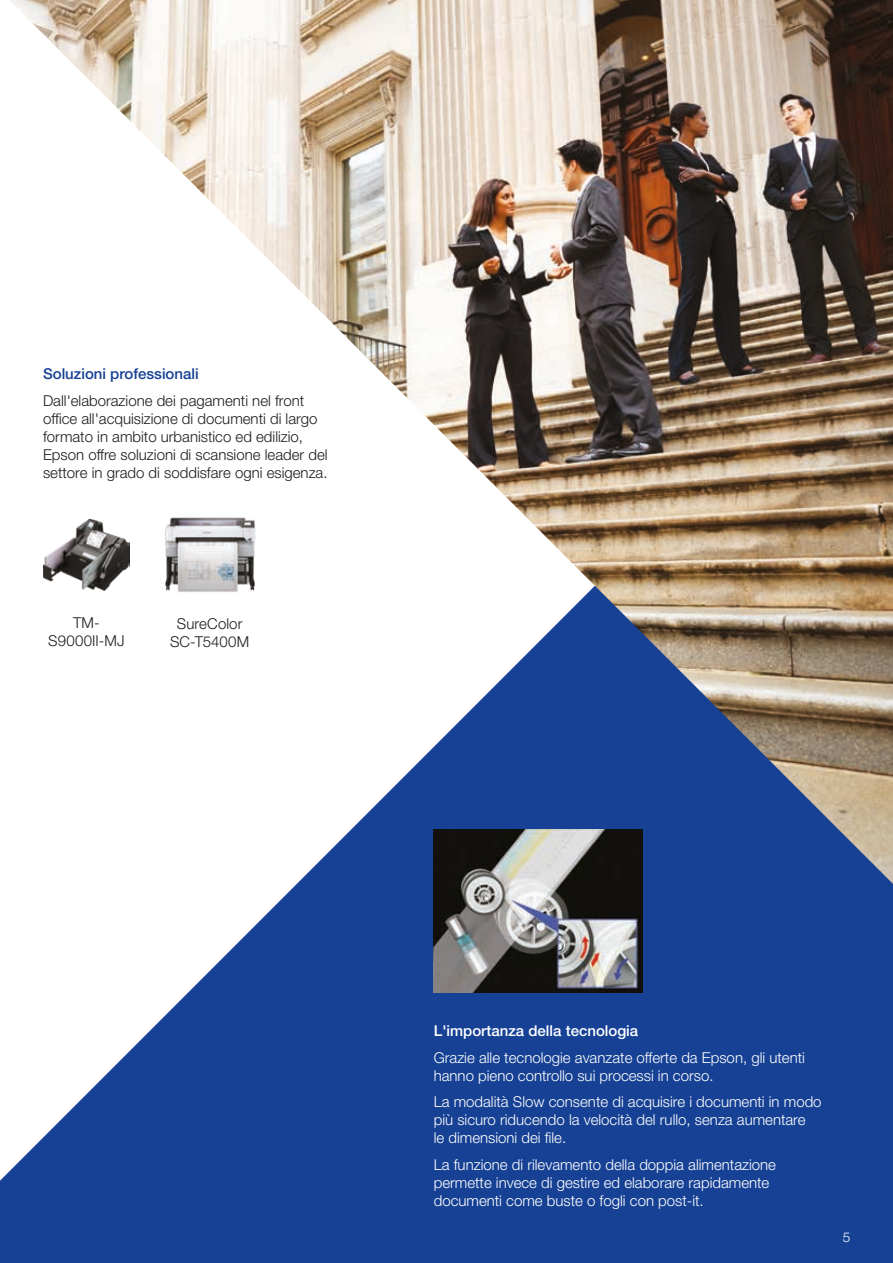
<style>
.page{position:relative;width:893px;height:1263px;background:#fff}
.page>*{position:absolute;margin:0;border:0;box-sizing:border-box;transform-origin:0 0}
.t1{font:300 15px/18px "Helvetica Neue LT Pro";color:#fff}
.t2{font:300 15px/18px "Helvetica Neue LT Pro";color:#1d1d1b;text-align:center}
.t3{font:500 15px "Helvetica Neue LT Pro";color:#fff}
.t4{font:500 15px "Helvetica Neue LT Pro";color:#164194}
.t5{font:300 13.5px "Helvetica Neue LT Pro";color:#fff}
</style>
<div class="page">
<svg style="left:0;top:884px;width:893px;height:379px;background:#365ba2"></svg>
<img style="left:10px;top:0;width:883px;height:884px">
<img style="left:43px;top:520px;width:87px;height:71px">
<img style="left:434px;top:829px;width:208px;height:163px">
<img style="left:155px;top:513px;width:109px;height:99px">
<p class="t4" style="left:43px;top:365px;width:157px">Soluzioni professionali</p>
<p class="t2" style="left:43px;top:391px;width:286px;text-align:left">Dall'elaborazione dei pagamenti nel front office all'acquisizione di documenti di largo formato in ambito urbanistico ed edilizio, Epson offre soluzioni di scansione leader del settore in grado di soddisfare ogni esigenza.</p>
<p class="t2" style="left:48px;top:613px;width:78px">TM-<br>S9000II-MJ</p>
<p class="t2" style="left:170px;top:614px;width:81px">SureColor<br>SC-T5400M</p>
<p class="t3" style="left:434px;top:1022px;width:206px">L'importanza della tecnologia</p>
<p class="t1" style="left:434px;top:1048px;width:373px">Grazie alle tecnologie avanzate offerte da Epson, gli utenti hanno pieno controllo sui processi in corso.</p>
<p class="t1" style="left:434px;top:1093px;width:389px">La modalità Slow consente di acquisire i documenti in modo più sicuro riducendo la velocità del rullo, senza aumentare<br>le dimensioni dei file.</p>
<p class="t1" style="left:434px;top:1155px;width:344px">La funzione di rilevamento della doppia alimentazione permette invece di gestire ed elaborare rapidamente documenti come buste o fogli con post-it.</p>
<p class="t5" style="left:843px;top:1229px;width:9px">5</p>
</div>
